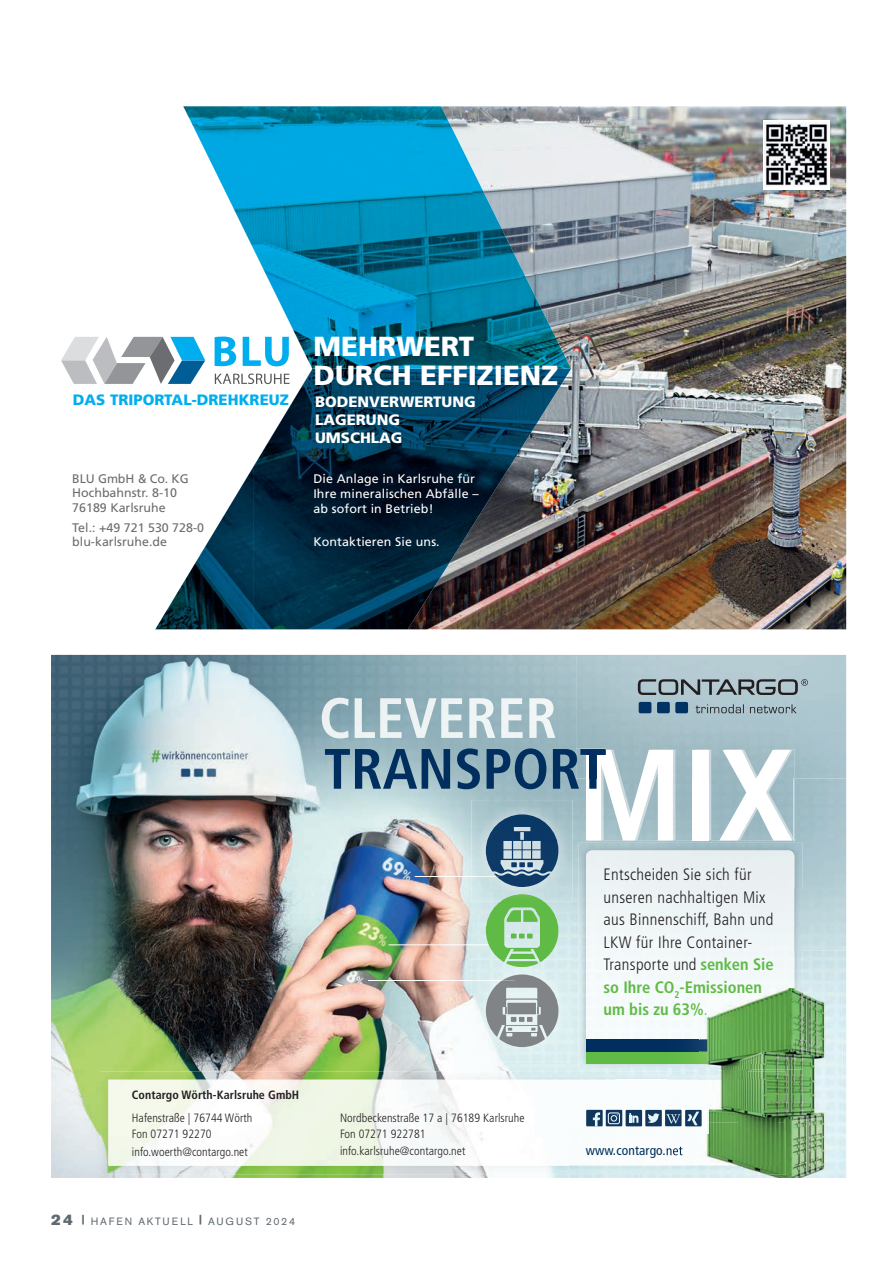
<style>
.page{position:relative;width:893px;height:1263px;background:#fff}
.page>*{position:absolute;margin:0;border:0;box-sizing:border-box;transform-origin:0 0}
.t1{font:700 condensed 129.9px "Frutiger";color:#fff}
.t2{font:700 condensed 56.85px "Frutiger";color:#002e5e}
.t3{font:900 27.6px/28.5px "Frutiger";color:#fff}
.t4{font:300 condensed 16.5px/22.5px "Frutiger";letter-spacing:.02em;color:#231f20}
.t5{font:900 15px/18px "Frutiger";color:#fff}
.t6{font:900 15px "Frutiger";letter-spacing:.005em;color:#00aeef}
.t7{font:condensed 13.5px "Frutiger";letter-spacing:.01em;color:#002e5e}
.t8{font:12.45px/15px "Frutiger";letter-spacing:.01em;color:#fff}
.t9{font:12.45px/14.5px "Frutiger";color:#6c6d70}
.t10{font:300 condensed 12px/16.5px "Frutiger";letter-spacing:.005em;color:#231f20}
.t11{font:700 condensed 12px "Frutiger";letter-spacing:.005em;color:#231f20}
.t12{font:10.5px "Akzidenz Grotesk BE";letter-spacing:.16em;color:#5f696f}
.s1{font-weight:700;color:#60bb46}
.s2{color:#60bb46}
.s3{font-family:"Akzidenz Grotesk BE Super";font-size:15px}
.s4{font-family:"Akzidenz Grotesk BE Super"}
</style>
<div class="page">
<img style="left:183px;top:106px;width:663px;height:523px">
<img style="left:312px;top:369px;width:206px;height:182px">
<img style="left:518px;top:369px;width:53px;height:84px">
<img style="left:312px;top:551px;width:145px;height:78px">
<img style="left:183px;top:106px;width:290px;height:125px">
<img style="left:473px;top:170px;width:49px;height:199px">
<img style="left:245px;top:231px;width:228px;height:92px">
<img style="left:522px;top:269px;width:49px;height:100px">
<img style="left:290px;top:323px;width:183px;height:46px">
<svg style="left:61px;top:337px;width:251px;height:292px"></svg>
<div style="left:763px;top:120px;width:67px;height:70px;background:#fff"></div>
<img style="left:765px;top:123px;width:63px;height:63px">
<img style="left:51px;top:655px;width:795px;height:523px">
<img style="left:322px;top:698px;width:233px;height:40px">
<img style="left:588px;top:778px;width:204px;height:62px">
<img style="left:588px;top:778px;width:17px;height:11px">
<img style="left:576px;top:655px;width:270px;height:123px">
<img style="left:576px;top:748px;width:29px;height:30px">
<img style="left:586px;top:750px;width:2px;height:28px">
<img style="left:588px;top:750px;width:17px;height:28px">
<svg style="left:639px;top:702px;width:12px;height:11px"></svg>
<svg style="left:657px;top:702px;width:31px;height:11px"></svg>
<svg style="left:696px;top:704px;width:101px;height:9px"></svg>
<svg style="left:638px;top:679px;width:170px;height:16px"></svg>
<hr style="left:415px;top:876px;width:84px;height:1px;background:#fff">
<hr style="left:389px;top:944px;width:102px;height:1px;background:#fff">
<hr style="left:368px;top:980px;width:146px;height:1px;background:#fff">
<svg style="left:486px;top:901px;width:72px;height:59px"></svg>
<img style="left:472px;top:800px;width:101px;height:101px">
<img style="left:501px;top:894px;width:42px;height:7px">
<img style="left:494px;top:873px;width:56px;height:14px">
<svg style="left:472px;top:876px;width:27px;height:1px"></svg>
<img style="left:486px;top:814px;width:72px;height:59px">
<img style="left:471px;top:960px;width:102px;height:102px">
<img style="left:471px;top:980px;width:15px;height:1px">
<img style="left:500px;top:960px;width:44px;height:2px">
<img style="left:506px;top:961px;width:32px;height:6px">
<img style="left:486px;top:974px;width:72px;height:73px">
<svg style="left:502px;top:980px;width:12px;height:1px"></svg>
<svg style="left:505px;top:1008px;width:33px;height:14px"></svg>
<img style="left:578px;top:843px;width:224px;height:45px">
<img style="left:578px;top:888px;width:45px;height:182px">
<img style="left:794px;top:888px;width:8px;height:62px">
<img style="left:623px;top:1063px;width:44px;height:7px">
<div style="left:586px;top:850px;width:208px;height:189px;background:#eef5f6"></div>
<div style="left:586px;top:1051px;width:210px;height:12px;background:#60bb46"></div>
<div style="left:586px;top:1039px;width:210px;height:12px;background:#002e5e"></div>
<img style="left:100px;top:1071px;width:567px;height:103px">
<img style="left:108px;top:1080px;width:508px;height:86px">
<img style="left:616px;top:1080px;width:51px;height:23px">
<img style="left:571px;top:1132px;width:96px;height:41px">
<img style="left:586px;top:1146px;width:81px;height:12px">
<img style="left:667px;top:950px;width:179px;height:228px">
<img style="left:667px;top:950px;width:135px;height:120px">
<div style="left:667px;top:950px;width:127px;height:89px;background:#f3f9fa"></div>
<img style="left:667px;top:1039px;width:84px;height:24px">
<img style="left:667px;top:1080px;width:32px;height:93px">
<img style="left:667px;top:1133px;width:31px;height:33px">
<img style="left:667px;top:1146px;width:15px;height:12px">
<img style="left:802px;top:989px;width:40px;height:47px">
<img style="left:699px;top:1070px;width:48px;height:1px">
<img style="left:747px;top:1070px;width:48px;height:13px">
<img style="left:795px;top:1036px;width:47px;height:47px">
<img style="left:786px;top:1083px;width:56px;height:47px">
<img style="left:699px;top:1174px;width:48px;height:4px">
<img style="left:747px;top:1130px;width:95px;height:48px">
<img style="left:794px;top:989px;width:8px;height:40px">
<img style="left:699px;top:1063px;width:52px;height:7px">
<img style="left:751px;top:1029px;width:51px;height:41px">
<img style="left:699px;top:989px;width:95px;height:50px">
<img style="left:699px;top:1071px;width:44px;height:9px">
<img style="left:743px;top:1071px;width:43px;height:103px">
<img style="left:699px;top:1166px;width:44px;height:8px">
<img style="left:699px;top:1080px;width:78px;height:86px">
<img style="left:579px;top:1103px;width:129px;height:30px">
<div style="left:586px;top:1110px;width:17px;height:16px;background:#11375d"></div>
<svg style="left:593px;top:1112px;width:7px;height:14px"></svg>
<div style="left:645px;top:1110px;width:17px;height:16px;background:#11375d"></div>
<svg style="left:648px;top:1113px;width:11px;height:10px"></svg>
<div style="left:626px;top:1110px;width:16px;height:16px;background:#11375d"></div>
<svg style="left:629px;top:1113px;width:9px;height:10px"></svg>
<div style="left:665px;top:1110px;width:17px;height:16px;background:#11375d"></div>
<svg style="left:666px;top:1114px;width:15px;height:9px"></svg>
<div style="left:685px;top:1110px;width:17px;height:16px;background:#11375d"></div>
<svg style="left:687px;top:1111px;width:12px;height:14px"></svg>
<svg style="left:606px;top:1110px;width:16px;height:16px"></svg>
<svg style="left:608px;top:1112px;width:12px;height:12px"></svg>
<p class="t6" style="left:73px;top:391px;width:218px">DAS TRIPORTAL-DREHKREUZ</p>
<p class="t9" style="left:72px;top:471px;width:118px">BLU GmbH &amp; Co. KG<br>Hochbahnstr. 8-10<br>76189 Karlsruhe</p>
<p class="t9" style="left:72px;top:521px;width:133px">Tel.: +49 721 530 728-0 blu-karlsruhe.de</p>
<h3 class="t3" style="left:314px;top:332px;width:246px">MEHRWERT<br>DURCH EFFIZIENZ</h3>
<p class="t5" style="left:315px;top:393px;width:162px">BODENVERWERTUNG<br>LAGERUNG<br>UMSCHLAG</p>
<p class="t8" style="left:313px;top:471px;width:167px">Die Anlage in Karlsruhe für<br>Ihre mineralischen Abfälle – ab sofort in Betrieb!</p>
<p class="t8" style="left:313px;top:534px;width:128px">Kontaktieren Sie uns.</p>
<h2 class="t2" style="left:324px;top:735px;width:284px">TRANSPORT</h2>
<h1 class="t1" style="left:576px;top:718px;width:218px">MIX</h1>
<p class="t4" style="left:603px;top:864px;width:172px">Entscheiden Sie sich für unseren nachhaltigen Mix aus Binnenschiff, Bahn und<br>LKW für Ihre Container-<br>Transporte und <span class="s1">senken Sie so Ihre CO</span><sub>2</sub><span class="s1">-Emissionen um bis zu 63%</span><span class="s2">.</span></p>
<p class="t11" style="left:132px;top:1088px;width:169px">Contargo Wörth-Karlsruhe GmbH</p>
<p class="t10" style="left:132px;top:1109px;width:122px">Hafenstraße | 76744 Wörth<br>Fon 07271 92270</p>
<p class="t10" style="left:132px;top:1144px;width:117px">info.woerth@contargo.net</p>
<p class="t12" style="left:51px;top:1215px;width:246px"><span class="s3">24</span> <span class="s4">|</span> HAFEN AKTUELL <span class="s4">|</span> AUGUST 2024</p>
<p class="t10" style="left:340px;top:1110px;width:186px">Nordbeckenstraße 17 a | 76189 Karlsruhe<br>Fon 07271 922781 info.karlsruhe@contargo.net</p>
<p class="t7" style="left:586px;top:1143px;width:98px">www.contargo.net</p>
</div>
